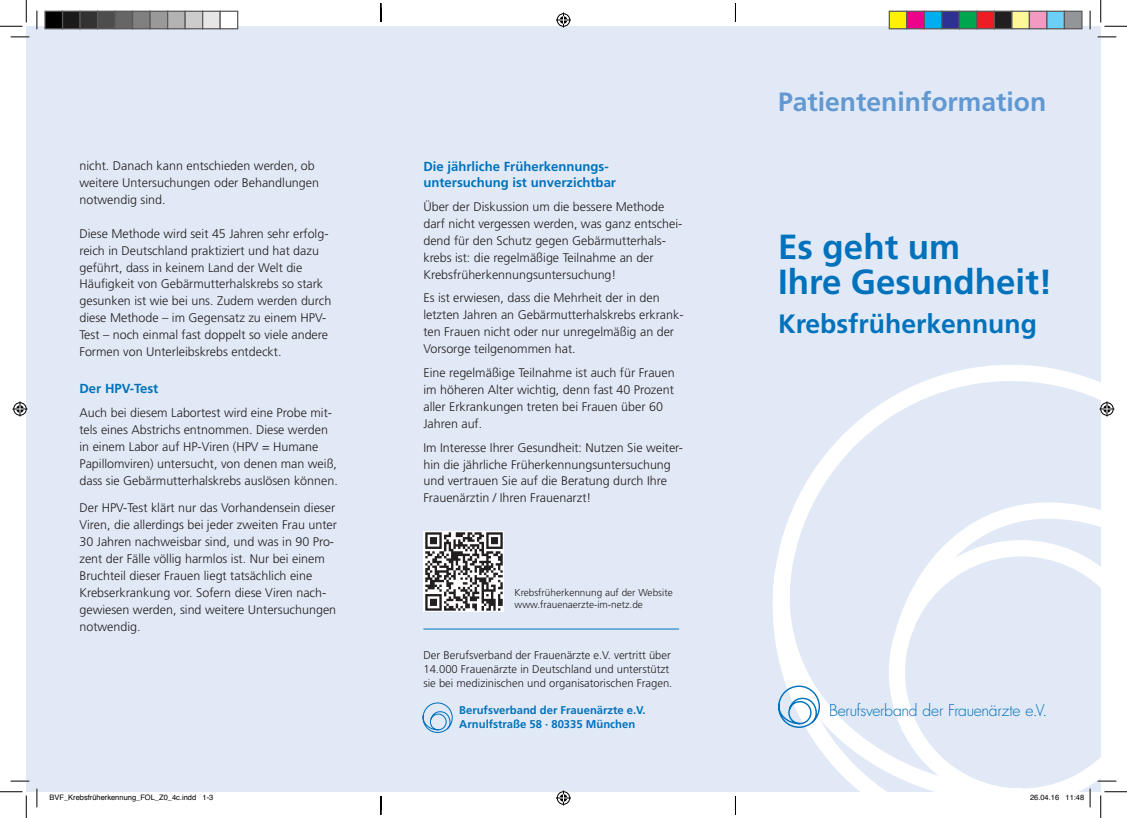
<style>
.page{position:relative;width:1127px;height:818px;background:#fff}
.page>*{position:absolute;margin:0;border:0;box-sizing:border-box;transform-origin:0 0}
.t1{font:700 34.88px/34.9px "Frutiger LT Std";color:#0072bc}
.t2{font:700 26.5px "Frutiger LT Std";color:#6298d1}
.t3{font:700 26.5px "Frutiger LT Std";color:#0072bc}
.t4{font:300 15.75px "Futura";letter-spacing:-.02em;color:#0072bc}
.t5{font:700 13.12px/16.2px "Frutiger LT Std";color:#0072bc}
.t6{font:300 12.5px/16.9px "Frutiger LT Std";color:#231f20}
.t7{font:300 11.38px "Futura";letter-spacing:-.02em;color:#0072bc}
.t8{font:300 11.25px/13.8px "Frutiger LT Std";color:#231f20}
.t9{font:700 11.25px/13.8px "Frutiger LT Std";color:#0072bc}
.t10{font:300 10px/12.5px "Frutiger LT Std";color:#231f20}
.t11{font:7.5px "Helvetica";color:#000}
</style>
<div class="page">
<div style="left:26px;top:26px;width:1074px;height:766px;background:#e1e9f6"></div>
<svg style="left:773px;top:365px;width:327px;height:427px"></svg>
<svg style="left:777px;top:685px;width:43px;height:43px"></svg>
<svg style="left:422px;top:702px;width:31px;height:31px"></svg>
<hr style="left:423px;top:629px;width:256px;height:1px;background:#0072bc">
<img style="left:423px;top:531px;width:81px;height:81px">
<svg style="left:11px;top:36px;width:18px;height:2px"></svg>
<svg style="left:1097px;top:36px;width:18px;height:2px"></svg>
<svg style="left:11px;top:780px;width:18px;height:2px"></svg>
<svg style="left:1097px;top:780px;width:18px;height:2px"></svg>
<svg style="left:36px;top:11px;width:2px;height:18px"></svg>
<svg style="left:36px;top:788px;width:2px;height:19px"></svg>
<svg style="left:1089px;top:11px;width:1px;height:18px"></svg>
<svg style="left:0;top:0;width:27px;height:27px"></svg>
<svg style="left:0;top:791px;width:27px;height:27px"></svg>
<svg style="left:1100px;top:0;width:26px;height:27px"></svg>
<svg style="left:1100px;top:791px;width:26px;height:27px"></svg>
<svg style="left:556px;top:13px;width:15px;height:15px"></svg>
<svg style="left:556px;top:790px;width:15px;height:15px"></svg>
<svg style="left:13px;top:401px;width:15px;height:15px"></svg>
<svg style="left:1099px;top:401px;width:15px;height:15px"></svg>
<div style="left:45px;top:11px;width:18px;height:18px;background:#000"></div>
<div style="left:44px;top:11px;width:19px;height:18px;border:1px solid #595959"></div>
<div style="left:63px;top:11px;width:17px;height:18px;background:#1a1a1a"></div>
<div style="left:62px;top:11px;width:19px;height:18px;border:1px solid #595959"></div>
<div style="left:80px;top:11px;width:18px;height:18px;background:#333"></div>
<div style="left:79px;top:11px;width:19px;height:18px;border:1px solid #595959"></div>
<div style="left:98px;top:11px;width:17px;height:18px;background:#4d4d4d"></div>
<div style="left:97px;top:11px;width:19px;height:18px;border:1px solid #595959"></div>
<div style="left:115px;top:11px;width:18px;height:18px;background:#666"></div>
<div style="left:114px;top:11px;width:19px;height:18px;border:1px solid #595959"></div>
<div style="left:133px;top:11px;width:17px;height:18px;background:#808080"></div>
<div style="left:132px;top:11px;width:19px;height:18px;border:1px solid #595959"></div>
<div style="left:150px;top:11px;width:18px;height:18px;background:#999"></div>
<div style="left:149px;top:11px;width:19px;height:18px;border:1px solid #595959"></div>
<div style="left:168px;top:11px;width:17px;height:18px;background:#b3b3b3"></div>
<div style="left:167px;top:11px;width:19px;height:18px;border:1px solid #595959"></div>
<div style="left:185px;top:11px;width:18px;height:18px;background:#ccc"></div>
<div style="left:184px;top:11px;width:19px;height:18px;border:1px solid #595959"></div>
<div style="left:203px;top:11px;width:17px;height:18px;background:#e6e6e6"></div>
<div style="left:202px;top:11px;width:19px;height:18px;border:1px solid #595959"></div>
<div style="left:220px;top:11px;width:18px;height:18px;background:#fff"></div>
<div style="left:219px;top:11px;width:19px;height:18px;border:1px solid #595959"></div>
<div style="left:889px;top:11px;width:17px;height:18px;background:#fff101"></div>
<div style="left:888px;top:11px;width:19px;height:18px;border:1px solid #595959"></div>
<div style="left:906px;top:11px;width:18px;height:18px;background:#ed028c"></div>
<div style="left:905px;top:11px;width:19px;height:18px;border:1px solid #595959"></div>
<div style="left:924px;top:11px;width:17px;height:18px;background:#00aeef"></div>
<div style="left:923px;top:11px;width:19px;height:18px;border:1px solid #595959"></div>
<div style="left:941px;top:11px;width:18px;height:18px;background:#2e3092"></div>
<div style="left:940px;top:11px;width:19px;height:18px;border:1px solid #595959"></div>
<div style="left:959px;top:11px;width:17px;height:18px;background:#00a54f"></div>
<div style="left:958px;top:11px;width:19px;height:18px;border:1px solid #595959"></div>
<div style="left:976px;top:11px;width:18px;height:18px;background:#ee1d23"></div>
<div style="left:975px;top:11px;width:19px;height:18px;border:1px solid #595959"></div>
<div style="left:994px;top:11px;width:17px;height:18px;background:#231f20"></div>
<div style="left:993px;top:11px;width:19px;height:18px;border:1px solid #595959"></div>
<div style="left:1011px;top:11px;width:18px;height:18px;background:#fff79a"></div>
<div style="left:1010px;top:11px;width:19px;height:18px;border:1px solid #595959"></div>
<div style="left:1029px;top:11px;width:17px;height:18px;background:#f499c2"></div>
<div style="left:1028px;top:11px;width:19px;height:18px;border:1px solid #595959"></div>
<div style="left:1046px;top:11px;width:18px;height:18px;background:#6bcff6"></div>
<div style="left:1045px;top:11px;width:19px;height:18px;border:1px solid #595959"></div>
<div style="left:1064px;top:11px;width:17px;height:18px;background:#939598"></div>
<div style="left:1063px;top:11px;width:19px;height:18px;border:1px solid #595959"></div>
<svg style="left:1065px;top:788px;width:25px;height:19px"></svg>
<svg style="left:380px;top:3px;width:1px;height:19px"></svg>
<svg style="left:380px;top:796px;width:1px;height:19px"></svg>
<svg style="left:734px;top:3px;width:2px;height:19px"></svg>
<svg style="left:734px;top:796px;width:2px;height:19px"></svg>
<p class="t6" style="left:79px;top:158px;width:241px">nicht. Danach kann entschieden werden, ob weitere Untersuchungen oder Behandlungen notwendig sind.</p>
<p class="t6" style="left:79px;top:225px;width:253px">Diese Methode wird seit 45 Jahren sehr erfolg&shy;reich in Deutschland praktiziert und hat dazu geführt, dass in keinem Land der Welt die Häufigkeit von Gebärmutterhalskrebs so stark gesunken ist wie bei uns. Zudem werden durch diese Methode – im Gegensatz zu einem HPV-Test – noch einmal fast doppelt so viele andere Formen von Unterleibskrebs entdeckt.</p>
<p class="t5" style="left:79px;top:381px;width:80px">Der HPV-Test</p>
<p class="t6" style="left:79px;top:405px;width:260px">Auch bei diesem Labortest wird eine Probe mit&shy;tels eines Abstrichs entnommen. Diese werden in einem Labor auf HP-Viren (HPV = Humane Papillomviren) untersucht, von denen man weiß, dass sie Gebärmutterhalskrebs auslösen können.</p>
<p class="t6" style="left:79px;top:500px;width:259px">Der HPV-Test klärt nur das Vorhandensein dieser Viren, die allerdings bei jeder zweiten Frau unter 30 Jahren nachweisbar sind, und was in 90 Pro&shy;zent der Fälle völlig harmlos ist. Nur bei einem Bruchteil dieser Frauen liegt tatsächlich eine Krebserkrankung vor. Sofern diese Viren nach&shy;gewiesen werden, sind weitere Untersuchungen notwendig.</p>
<p class="t5" style="left:423px;top:158px;width:194px">Die jährliche Früherkennungs&shy;untersuchung ist unverzichtbar</p>
<p class="t6" style="left:423px;top:198px;width:260px">Über der Diskussion um die bessere Methode darf nicht vergessen werden, was ganz entschei&shy;dend für den Schutz gegen Gebärmutterhals&shy;krebs ist: die regelmäßige Teilnahme an der Krebsfrüherkennungsuntersuchung!</p>
<p class="t6" style="left:423px;top:290px;width:261px">Es ist erwiesen, dass die Mehrheit der in den letzten Jahren an Gebärmutterhalskrebs erkrank&shy;ten Frauen nicht oder nur unregelmäßig an der Vorsorge teilgenommen hat.</p>
<p class="t6" style="left:423px;top:364px;width:253px">Eine regelmäßige Teilnahme ist auch für Frauen im höheren Alter wichtig, denn fast 40 Prozent aller Erkrankungen treten bei Frauen über 60<br>Jahren auf.</p>
<p class="t6" style="left:423px;top:439px;width:261px">Im Interesse Ihrer Gesundheit: Nutzen Sie weiter&shy;hin die jährliche Früherkennungsuntersuchung und vertrauen Sie auf die Beratung durch Ihre Frauenärztin / Ihren Frauenarzt!</p>
<p class="t10" style="left:514px;top:586px;width:159px">Krebsfrüherkennung auf der Website www.frauenaerzte-im-netz.de</p>
<p class="t8" style="left:423px;top:648px;width:250px">Der Berufsverband der Frauenärzte e.V. vertritt über<br>14.000 Frauenärzte in Deutschland und unterstützt sie bei medizinischen und organisatorischen Fragen.</p>
<p class="t9" style="left:459px;top:703px;width:188px">Berufsverband der Frauenärzte e.V.<br>Arnulfstraße 58 · 80335 München</p>
<p class="t7" style="left:459px;top:713px;width:158px">Berufsverband der Frauenärzte e.V.</p>
<h2 class="t2" style="left:777px;top:86px;width:270px">Patienteninformation</h2>
<h1 class="t1" style="left:777px;top:229px;width:276px">Es geht um<br>Ihre Gesundheit!</h1>
<h2 class="t3" style="left:777px;top:308px;width:260px">Krebsfrüherkennung</h2>
<p class="t4" style="left:828px;top:700px;width:220px">Berufsverband der Frauenärzte e.V.</p>
<p class="t11" style="left:49px;top:791px;width:165px">BVF_Krebsfrüherkennung_FOL_Z0_4c.indd 1-3</p>
<p class="t11" style="left:1029px;top:791px;width:56px">26.04.16 11:48</p>
</div>
